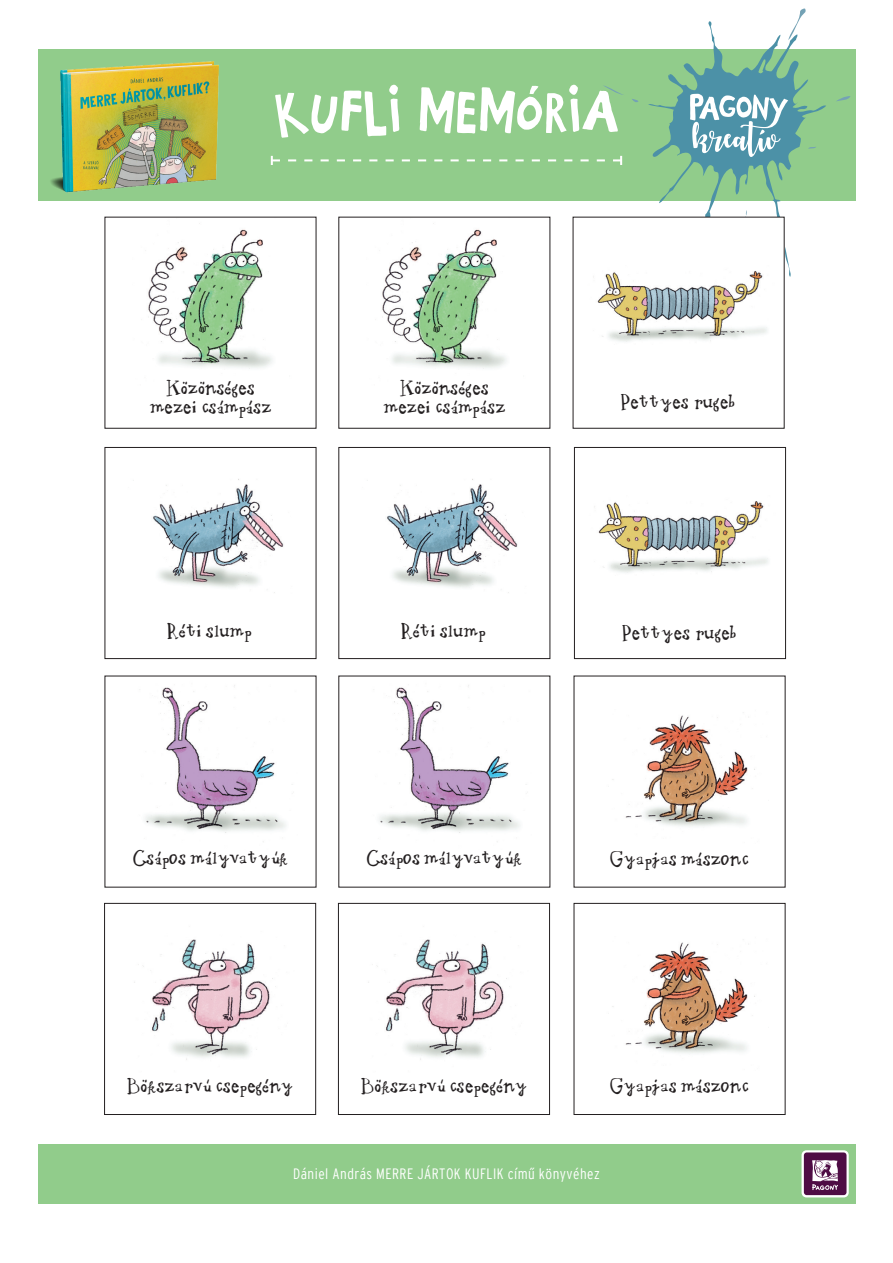
<style>
.page{position:relative;width:893px;height:1263px;background:#fff}
.page>*{position:absolute;margin:0;border:0;box-sizing:border-box;transform-origin:0 0}
.t1{font:700 52.65px "Pagony";letter-spacing:.03em;color:#fff}
.t2{font:16.5px/19.5px "Kuflikblack";color:#231f20;text-align:center}
.t3{font:300 condensed 15px "Interstate M";letter-spacing:.03em;color:#fff}
</style>
<div class="page">
<div style="left:38px;top:49px;width:817px;height:152px;background:#91cc8b"></div>
<img style="left:50px;top:61px;width:169px;height:132px">
<svg style="left:271px;top:156px;width:351px;height:9px"></svg>
<div style="left:38px;top:1144px;width:817px;height:60px;background:#91cc8b"></div>
<svg style="left:801px;top:1150px;width:48px;height:47px"></svg>
<div style="left:804px;top:1152px;width:42px;height:43px;background:#4e0c44;border-radius:3px"></div>
<svg style="left:812px;top:1160px;width:26px;height:30px"></svg>
<svg style="left:837px;top:96px;width:13px;height:5px"></svg>
<svg style="left:797px;top:9px;width:9px;height:12px"></svg>
<svg style="left:604px;top:86px;width:19px;height:9px"></svg>
<svg style="left:632px;top:99px;width:6px;height:3px"></svg>
<svg style="left:648px;top:21px;width:178px;height:256px"></svg>
<svg style="left:690px;top:94px;width:98px;height:63px;background:#86b4c3"></svg>
<img style="left:148px;top:223px;width:125px;height:146px">
<img style="left:382px;top:223px;width:125px;height:146px">
<img style="left:153px;top:479px;width:131px;height:114px">
<div style="left:105px;top:447px;width:211px;height:212px;border:1px solid #231f20"></div>
<img style="left:387px;top:479px;width:131px;height:114px">
<div style="left:338px;top:447px;width:212px;height:212px;border:1px solid #231f20"></div>
<img style="left:145px;top:685px;width:148px;height:157px">
<img style="left:379px;top:685px;width:148px;height:157px">
<img style="left:134px;top:939px;width:142px;height:121px">
<div style="left:104px;top:903px;width:212px;height:212px;border:1px solid #231f20"></div>
<img style="left:368px;top:939px;width:142px;height:121px">
<div style="left:338px;top:903px;width:212px;height:212px;border:1px solid #231f20"></div>
<img style="left:594px;top:501px;width:174px;height:72px">
<div style="left:574px;top:447px;width:212px;height:212px;border:1px solid #231f20"></div>
<img style="left:612px;top:715px;width:143px;height:111px">
<img style="left:612px;top:942px;width:143px;height:111px">
<div style="left:574px;top:903px;width:211px;height:212px;border:1px solid #231f20"></div>
<div style="left:573px;top:217px;width:211px;height:211px;background:#fff"></div>
<img style="left:593px;top:271px;width:174px;height:71px">
<h1 class="t1" style="left:275px;top:84px;width:344px">kufli memória</h1>
<p class="t2" style="left:150px;top:378px;width:123px">Közönséges mezei csámpász</p>
<p class="t2" style="left:384px;top:378px;width:123px">Közönséges mezei csámpász</p>
<p class="t2" style="left:168px;top:622px;width:86px">Réti slump</p>
<p class="t2" style="left:402px;top:622px;width:86px">Réti slump</p>
<p class="t2" style="left:133px;top:849px;width:156px">Csápos mályvatyúk</p>
<p class="t2" style="left:367px;top:849px;width:156px">Csápos mályvatyúk</p>
<p class="t2" style="left:621px;top:393px;width:116px">Pettyes rugeb</p>
<p class="t2" style="left:622px;top:623px;width:116px">Pettyes rugeb</p>
<p class="t2" style="left:610px;top:849px;width:140px">Gyapjas mászonc</p>
<p class="t2" style="left:128px;top:1076px;width:167px">Bökszarvú csepegény</p>
<p class="t2" style="left:361px;top:1076px;width:167px">Bökszarvú csepegény</p>
<p class="t2" style="left:610px;top:1077px;width:140px">Gyapjas mászonc</p>
<p class="t3" style="left:293px;top:1165px;width:308px">Dániel András MERRE JÁRTOK KUFLIK című könyvéhez</p>
</div>
